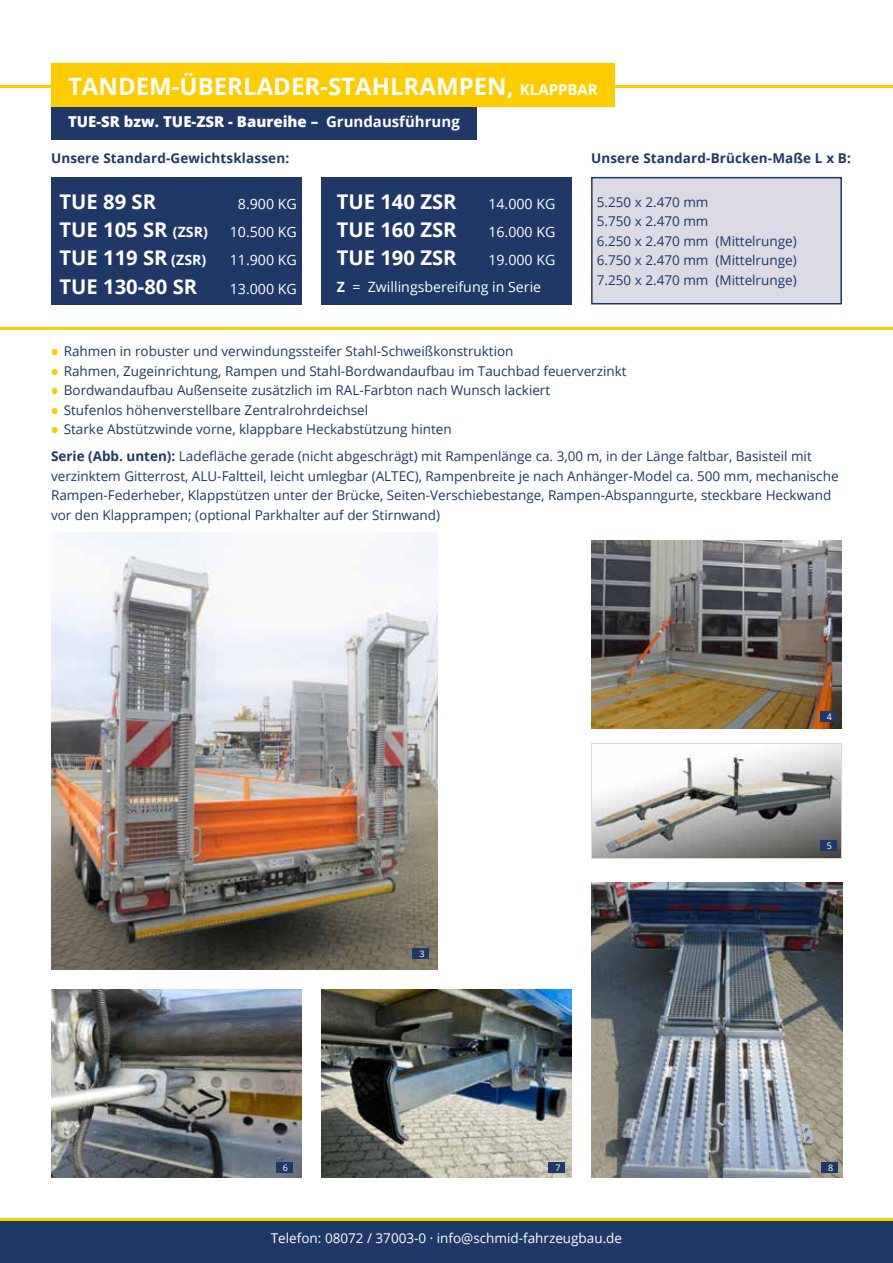
<style>
.page{position:relative;width:893px;height:1263px;background:#fff}
.page>*{position:absolute;margin:0;border:0;box-sizing:border-box;transform-origin:0 0}
.t1{font:700 24px "Open Sans";color:#fff}
.t2{font:700 20.25px "Open Sans";color:#fff}
.t3{font:800 15px "Open Sans";color:#fff}
.t4{font:14.1px "Open Sans";color:#fff}
.t5{font:13.5px/19.5px "Open Sans";color:#1f3867}
.t6{font:700 13.5px "Open Sans";letter-spacing:.01em;color:#1f3867}
.t7{font:13.5px "Open Sans";color:#fff}
.t8{font:9px "Open Sans";color:#fff}
.s1{font-size:15px}
.s2{font-weight:700}
.s3{font-size:14.1px}
.s4{font-weight:700;font-size:19.5px;color:#fc0}
</style>
<div class="page">
<div style="left:51px;top:177px;width:251px;height:127px;background:#1f3867"></div>
<div style="left:321px;top:177px;width:251px;height:127px;background:#1f3867"></div>
<hr style="left:0;top:85px;width:893px;height:2px;background:#fc0">
<div style="left:0;top:1220px;width:893px;height:43px;background:#1f3867"></div>
<hr style="left:0;top:1218px;width:893px;height:2px;background:#fc0">
<img style="left:591px;top:882px;width:251px;height:296px">
<img style="left:593px;top:745px;width:247px;height:112px">
<div style="left:591px;top:743px;width:251px;height:116px;border:1px solid #dadada"></div>
<div style="left:51px;top:107px;width:426px;height:32px;background:#1f3867"></div>
<div style="left:51px;top:64px;width:564px;height:43px;background:#fc0"></div>
<img style="left:52px;top:533px;width:386px;height:436px">
<div style="left:592px;top:178px;width:249px;height:126px;background:#dbdae5"></div>
<div style="left:591px;top:177px;width:251px;height:127px;border:2px solid #1f3867"></div>
<img style="left:51px;top:990px;width:251px;height:188px">
<img style="left:591px;top:540px;width:251px;height:188px">
<img style="left:321px;top:990px;width:251px;height:188px">
<div style="left:412px;top:948px;width:17px;height:11px;background:#1f3867"></div>
<div style="left:549px;top:1162px;width:16px;height:11px;background:#1f3867"></div>
<div style="left:821px;top:1162px;width:17px;height:11px;background:#1f3867"></div>
<div style="left:276px;top:1162px;width:17px;height:11px;background:#1f3867"></div>
<div style="left:820px;top:840px;width:16px;height:11px;background:#1f3867"></div>
<div style="left:820px;top:711px;width:16px;height:11px;background:#1f3867"></div>
<hr style="left:0;top:327px;width:893px;height:2px;background:#fc0">
<h1 class="t1" style="left:68px;top:69px;width:531px">TANDEM-ÜBERLADER-STAHLRAMPEN, <span class="s1">KLAPPBAR</span></h1>
<h1 class="t1" style="left:180px;top:69px;width:139px">ANHÄNGER</h1>
<p class="t3" style="left:68px;top:110px;width:393px">TUE-SR bzw. TUE-ZSR - Baureihe – <span class="s2">Grundausführung</span></p>
<p class="t3" style="left:68px;top:110px;width:157px">PVT A -FR- Baureihe</p>
<p class="t6" style="left:51px;top:149px;width:240px">Unsere Standard-Gewichtsklassen:</p>
<p class="t6" style="left:591px;top:149px;width:261px">Unsere Standard-Brücken-Maße L x B:</p>
<h2 class="t2" style="left:60px;top:187px;width:98px">TUE 89 SR</h2>
<p class="t4" style="left:238px;top:194px;width:60px">8.900 KG</p>
<h2 class="t2" style="left:60px;top:215px;width:150px">TUE 105 SR <span class="s3">(ZSR)</span></h2>
<p class="t4" style="left:230px;top:222px;width:69px">10.500 KG</p>
<h2 class="t2" style="left:60px;top:244px;width:148px">TUE 119 SR <span class="s3">(ZSR)</span></h2>
<p class="t4" style="left:230px;top:250px;width:69px">11.900 KG</p>
<h2 class="t2" style="left:60px;top:272px;width:139px">TUE 130-80 SR</h2>
<p class="t4" style="left:230px;top:279px;width:69px">13.000 KG</p>
<h2 class="t2" style="left:337px;top:187px;width:121px">TUE 140 ZSR</h2>
<p class="t4" style="left:488px;top:194px;width:69px">14.000 KG</p>
<h2 class="t2" style="left:337px;top:215px;width:121px">TUE 160 ZSR</h2>
<p class="t4" style="left:488px;top:222px;width:69px">16.000 KG</p>
<h2 class="t2" style="left:337px;top:244px;width:121px">TUE 190 ZSR</h2>
<p class="t4" style="left:488px;top:250px;width:69px">19.000 KG</p>
<p class="t4" style="left:337px;top:277px;width:206px"><span class="s2">Z</span> = Zwillingsbereifung in Serie</p>
<p class="t5" style="left:597px;top:192px;width:201px">5.250 x 2.470 mm<br>5.750 x 2.470 mm<br>6.250 x 2.470 mm (Mittelrunge)<br>6.750 x 2.470 mm (Mittelrunge)<br>7.250 x 2.470 mm (Mittelrunge)</p>
<p class="t5" style="left:51px;top:341px;width:464px"><span class="s4">•</span> Rahmen in robuster und verwindungssteifer Stahl-Schweißkonstruktion</p>
<p class="t5" style="left:51px;top:361px;width:577px"><span class="s4">•</span> Rahmen, Zugeinrichtung, Rampen und Stahl-Bordwandaufbau im Tauchbad feuerverzinkt</p>
<p class="t5" style="left:51px;top:380px;width:501px"><span class="s4">•</span> Bordwandaufbau Außenseite zusätzlich im RAL-Farbton nach Wunsch lackiert</p>
<p class="t5" style="left:51px;top:400px;width:319px"><span class="s4">•</span> Stufenlos höhenverstellbare Zentralrohrdeichsel</p>
<p class="t5" style="left:51px;top:419px;width:402px"><span class="s4">•</span> Starke Abstützwinde vorne, klappbare Heckabstützung hinten</p>
<p class="t5" style="left:51px;top:446px;width:789px"><span class="s2">Serie (Abb. unten):</span> Ladefläche gerade (nicht abgeschrägt) mit Rampenlänge ca. 3,00 m, in der Länge faltbar, Basisteil mit verzinktem Gitterrost, ALU-Faltteil, leicht umlegbar (ALTEC), Rampenbreite je nach Anhänger-Model ca. 500 mm, mechanische Rampen-Federheber, Klappstützen unter der Brücke, Seiten-Verschiebestange, Rampen-Abspanngurte, steckbare Heckwand vor den Klapprampen; (optional Parkhalter auf der Stirnwand)</p>
<p class="t8" style="left:827px;top:710px;width:7px">4</p>
<p class="t8" style="left:419px;top:948px;width:7px">3</p>
<p class="t8" style="left:827px;top:840px;width:7px">5</p>
<p class="t8" style="left:283px;top:1161px;width:7px">6</p>
<p class="t8" style="left:555px;top:1161px;width:7px">7</p>
<p class="t8" style="left:828px;top:1161px;width:7px">8</p>
<p class="t7" style="left:271px;top:1229px;width:353px">Telefon: 08072 / 37003-0 · info@schmid-fahrzeugbau.de</p>
</div>
